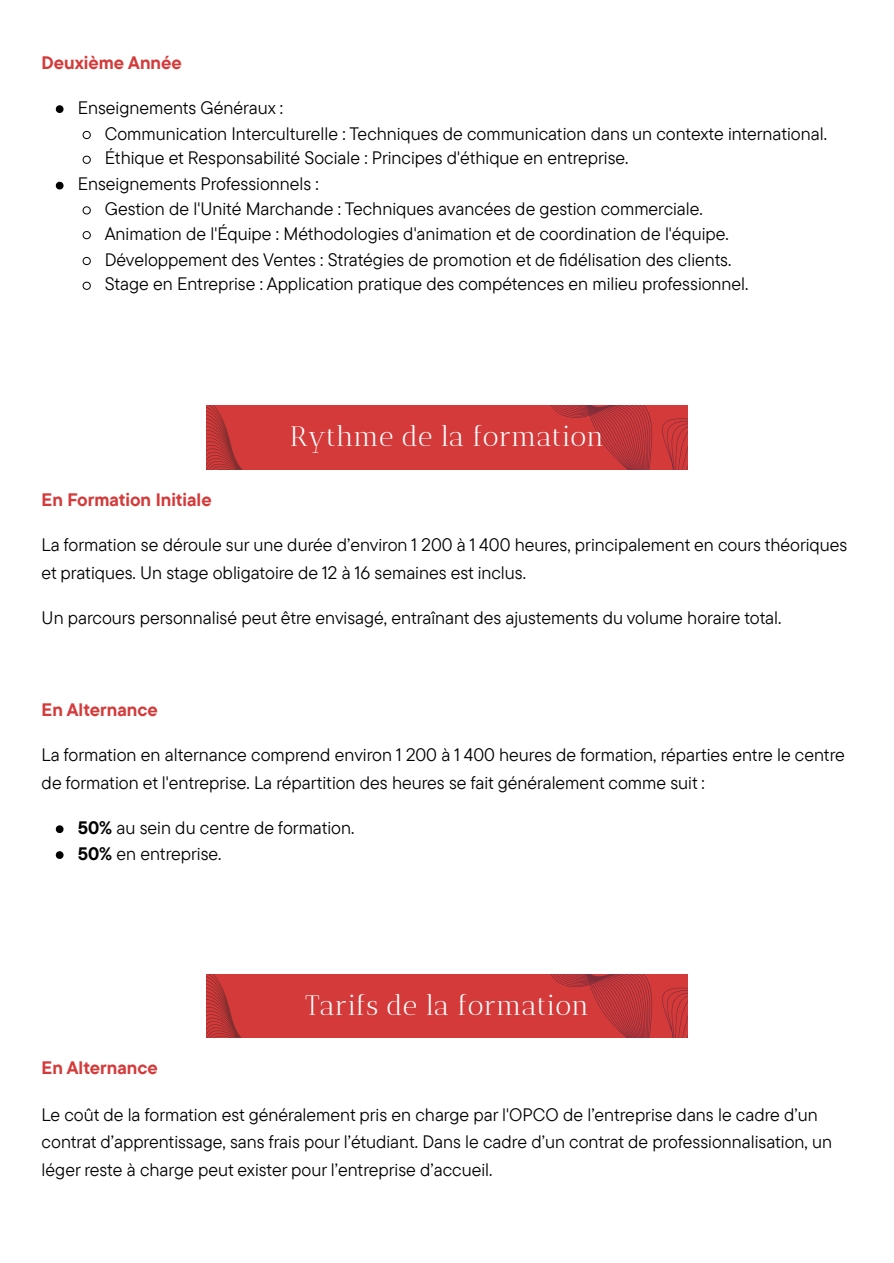
<style>
.page{position:relative;width:894px;height:1263px;background:#fff}
.page>*{position:absolute;margin:0;border:0;box-sizing:border-box;transform-origin:0 0}
.t1{font:28.05px "Antic Didone";color:#fff}
.t2{font:18px/28.2px "TT Commons Pro";color:#000}
.t3{font:700 18px "TT Commons Pro";color:#d43a3a}
.s1{font-weight:700}
</style>
<div class="page">
<svg style="left:56px;top:105px;width:7px;height:8px"></svg>
<svg style="left:82px;top:131px;width:9px;height:8px"></svg>
<svg style="left:82px;top:155px;width:9px;height:9px"></svg>
<svg style="left:56px;top:182px;width:7px;height:7px"></svg>
<svg style="left:82px;top:206px;width:9px;height:9px"></svg>
<svg style="left:82px;top:231px;width:9px;height:8px"></svg>
<svg style="left:82px;top:257px;width:9px;height:8px"></svg>
<svg style="left:82px;top:281px;width:9px;height:9px"></svg>
<div style="left:206px;top:405px;width:481px;height:64px;background:#d43a3a"></div>
<svg style="left:206px;top:405px;width:36px;height:64px"></svg>
<svg style="left:550px;top:405px;width:137px;height:64px"></svg>
<svg style="left:56px;top:825px;width:7px;height:8px"></svg>
<svg style="left:56px;top:851px;width:7px;height:8px"></svg>
<div style="left:206px;top:974px;width:481px;height:63px;background:#d43a3a"></div>
<svg style="left:206px;top:974px;width:35px;height:63px"></svg>
<svg style="left:550px;top:974px;width:137px;height:63px"></svg>
<h1 class="t3" style="left:42px;top:51px;width:142px">Deuxième Année</h1>
<p class="t2" style="left:78px;top:93px;width:207px">Enseignements Généraux :</p>
<p class="t2" style="left:105px;top:119px;width:723px">Communication Interculturelle : Techniques de communication dans un contexte international.</p>
<p class="t2" style="left:105px;top:143px;width:525px">Éthique et Responsabilité Sociale : Principes d'éthique en entreprise.</p>
<p class="t2" style="left:78px;top:169px;width:243px">Enseignements Professionnels :</p>
<p class="t2" style="left:105px;top:194px;width:599px">Gestion de l'Unité Marchande : Techniques avancées de gestion commerciale.</p>
<p class="t2" style="left:105px;top:219px;width:625px">Animation de l'Équipe : Méthodologies d'animation et de coordination de l'équipe.</p>
<p class="t2" style="left:105px;top:245px;width:628px">Développement des Ventes : Stratégies de promotion et de fidélisation des clients.</p>
<p class="t2" style="left:105px;top:269px;width:645px">Stage en Entreprise : Application pratique des compétences en milieu professionnel.</p>
<p class="t1" style="left:290px;top:419px;width:315px">Rythme de la formation</p>
<h1 class="t3" style="left:42px;top:488px;width:171px">En Formation Initiale</h1>
<p class="t2" style="left:42px;top:530px;width:807px">La formation se déroule sur une durée d’environ 1 200 à 1 400 heures, principalement en cours théoriques et pratiques. Un stage obligatoire de 12 à 16 semaines est inclus.</p>
<p class="t2" style="left:42px;top:604px;width:741px">Un parcours personnalisé peut être envisagé, entraînant des ajustements du volume horaire total.</p>
<h1 class="t3" style="left:42px;top:697px;width:118px">En Alternance</h1>
<p class="t2" style="left:42px;top:740px;width:804px">La formation en alternance comprend environ 1 200 à 1 400 heures de formation, réparties entre le centre de formation et l'entreprise. La répartition des heures se fait généralement comme suit :</p>
<p class="t2" style="left:78px;top:813px;width:278px"><span class="s1">50%</span> au sein du centre de formation.</p>
<p class="t2" style="left:78px;top:839px;width:145px"><span class="s1">50%</span> en entreprise.</p>
<p class="t1" style="left:305px;top:989px;width:285px">Tarifs de la formation</p>
<h1 class="t3" style="left:42px;top:1056px;width:118px">En Alternance</h1>
<p class="t2" style="left:42px;top:1100px;width:791px;line-height:27.6px">Le coût de la formation est généralement pris en charge par l'OPCO de l’entreprise dans le cadre d’un contrat d’apprentissage, sans frais pour l’étudiant. Dans le cadre d’un contrat de professionnalisation, un léger reste à charge peut exister pour l’entreprise d’accueil.</p>
</div>
